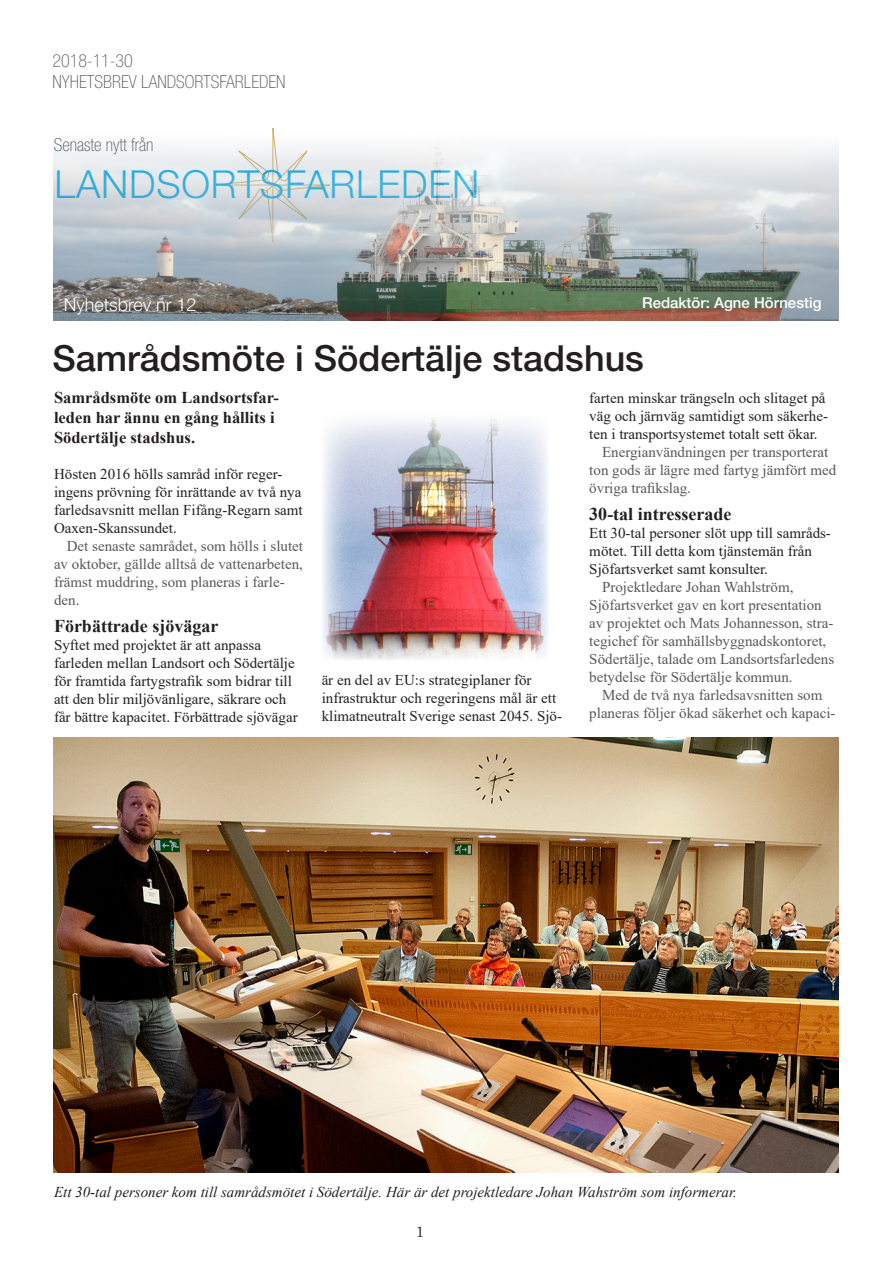
<style>
.page{position:relative;width:893px;height:1263px;background:#fff}
.page>*{position:absolute;margin:0;border:0;box-sizing:border-box;transform-origin:0 0}
.t1{font:300 38.55px "Helvetica Neue LT Std";letter-spacing:.02em;color:#00aeef}
.Huvudrubrik{font:500 36px "Helvetica Neue LT Std";color:#231f20}
.Senaste_nytt_från_-d{font:100 condensed 18px "Helvetica Neue LT Std";color:#57585a}
.Mellanrubrik{font:700 18px "Times New Roman";color:#231f20}
.Nyhetsbrevhuvud{font:300 18px "Helvetica Neue LT Std";color:#fff}
.Ingress{font:700 16.5px/19.8px "Times New Roman";color:#231f20}
.Brödtext{font:15px/18px "Times New Roman";color:#231f20}
.Indrag_brödtext{font:15px/18px "Times New Roman";color:#57585a}
.Bildtext{font:italic 15px "Times New Roman";color:#231f20}
.t2{font:500 15px "Helvetica Neue LT Std";color:#fff}
.t3{font:15px "Century Schoolbook";color:#231f20}
</style>
<div class="page">
<img style="left:54px;top:134px;width:785px;height:186px">
<img style="left:322px;top:417px;width:227px;height:243px">
<img style="left:54px;top:738px;width:785px;height:434px">
<p class="Senaste_nytt_från_-d" style="left:52px;top:50px;width:82px">2018-11-30</p>
<p class="Senaste_nytt_från_-d" style="left:52px;top:72px;width:234px">NYHETSBREV LANDSORTSFARLEDEN</p>
<p class="Senaste_nytt_från_-d" style="left:54px;top:134px;width:101px">Senaste nytt från</p>
<p class="t1" style="left:55px;top:161px;width:426px">LANDSORTSFARLEDEN</p>
<p class="Nyhetsbrevhuvud" style="left:64px;top:293px;width:134px">Nyhetsbrev nr 12</p>
<p class="t2" style="left:642px;top:294px;width:181px">Redaktör: Agne Hörnestig</p>
<p class="Huvudrubrik" style="left:52px;top:337px;width:593px">Samrådsmöte i Södertälje stadshus</p>
<p class="Ingress" style="left:54px;top:388px;width:226px">Samrådsmöte om Landsortsfar&shy;leden har ännu en gång hållits i<br>Södertälje stadshus.</p>
<p class="Brödtext" style="left:54px;top:465px;width:250px">Hösten 2016 hölls samråd inför reger&shy;ingens prövning för inrättande av två nya farledsavsnitt mellan Fifång-Regarn samt Oaxen-Skanssundet.</p>
<p class="Indrag_brödtext" style="left:54px;top:537px;width:250px;text-indent:13px">Det senaste samrådet, som hölls i slutet av oktober, gällde alltså de vattenarbeten, främst muddring, som planeras i farle&shy;den.</p>
<p class="Mellanrubrik" style="left:54px;top:613px;width:166px">Förbättrade sjövägar</p>
<p class="Brödtext" style="left:54px;top:636px;width:245px">Syftet med projektet är att anpassa farleden mellan Landsort och Södertälje för framtida fartygstrafik som bidrar till att den blir miljövänligare, säkrare och får bättre kapacitet. Förbättrade sjövägar</p>
<p class="Brödtext" style="left:322px;top:670px;width:242px">är en del av EU:s strategiplaner för infrastruktur och regeringens mål är ett klimatneutralt Sverige senast 2045. Sjö-</p>
<p class="Brödtext" style="left:589px;top:388px;width:240px">farten minskar trängseln och slitaget på väg och järnväg samtidigt som säkerhe&shy;ten i transportsystemet totalt sett ökar.</p>
<p class="Indrag_brödtext" style="left:589px;top:442px;width:249px;text-indent:13px">Energianvändningen per transporterat ton gods är lägre med fartyg jämfört med övriga trafikslag.</p>
<p class="Mellanrubrik" style="left:589px;top:501px;width:144px">30-tal intresserade</p>
<p class="Brödtext" style="left:589px;top:523px;width:243px">Ett 30-tal personer slöt upp till samråds&shy;mötet. Till detta kom tjänstemän från<br>Sjöfartsverket samt konsulter.</p>
<p class="Indrag_brödtext" style="left:589px;top:577px;width:246px;text-indent:13px">Projektledare Johan Wahlström, Sjöfartsverket gav en kort presentation av projektet och Mats Johannesson, stra&shy;tegichef för samhällsbyggnadskontoret, Södertälje, talade om Landsortsfarledens betydelse för Södertälje kommun.</p>
<p class="Indrag_brödtext" style="left:589px;top:685px;width:248px;text-align:center">Med de två nya farledsavsnitten som planeras följer ökad säkerhet och kapaci-</p>
<p class="Bildtext" style="left:54px;top:1181px;width:684px">Ett 30-tal personer kom till samrådsmötet i Södertälje. Här är det projektledare Johan Wahström som informerar.</p>
<p class="t3" style="left:416px;top:1219px;width:10px">1</p>
</div>
